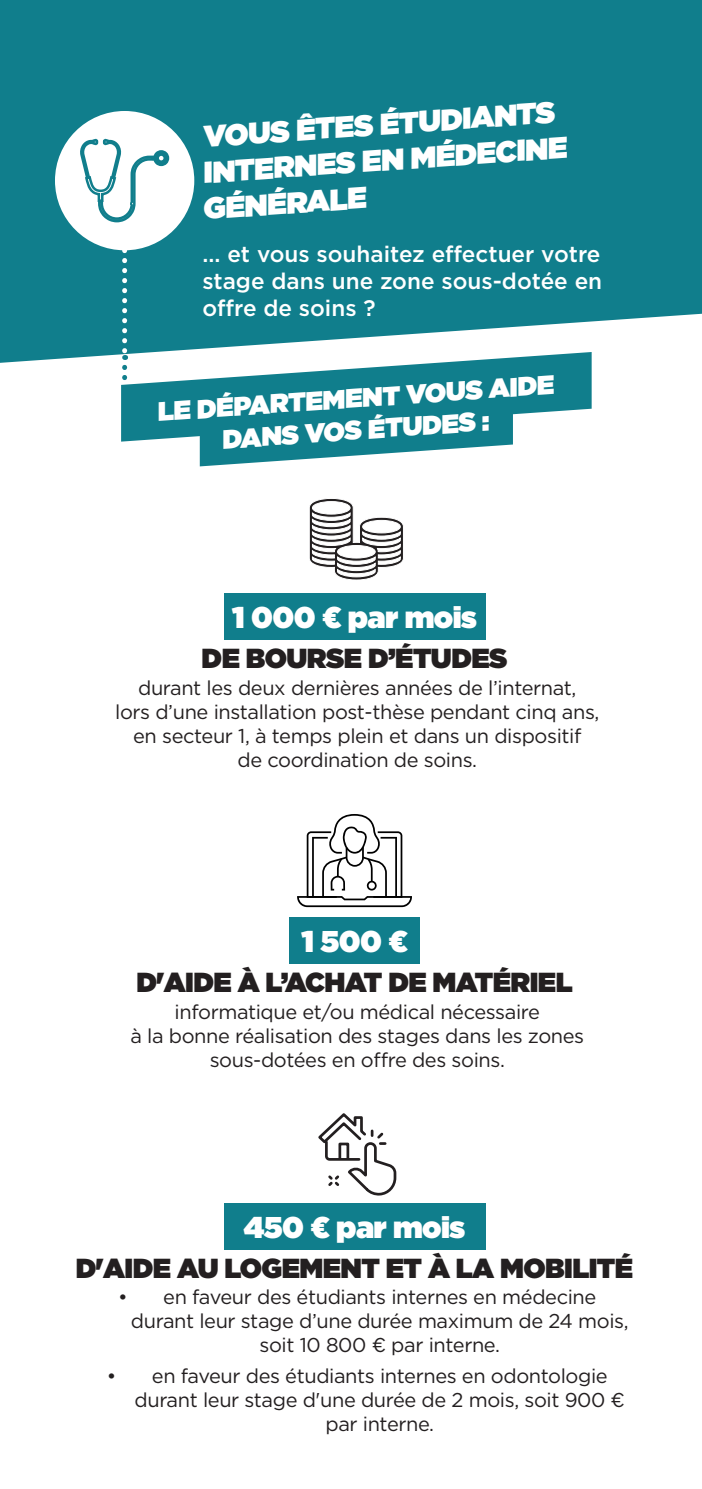
<style>
.page{position:relative;width:702px;height:1489px;background:#fff}
.page>*{position:absolute;margin:0;border:0;box-sizing:border-box;transform-origin:0 0}
.t1{font:900 30px/36px "Gotham";letter-spacing:-.02em;color:#fff}
.t2{font:900 27.5px "Gotham";letter-spacing:-.02em;color:#231f20}
.t3{font:900 26.5px "Gotham";color:#fff}
.t4{font:500 22.5px/27px "Gotham";color:#fff;text-align:justify}
.t5{font:20px/24px "Gotham";letter-spacing:-.02em;color:#231f20;text-align:center}
</style>
<div class="page">
<div style="left:0;top:0;width:702px;height:363px;background:#107e8c"></div>
<svg style="left:122px;top:250px;width:5px;height:102px"></svg>
<div style="left:223px;top:1203px;width:262px;height:46px;background:#107e8c"></div>
<svg style="left:318px;top:1113px;width:79px;height:83px"></svg>
<div style="left:55px;top:111px;width:139px;height:139px;background:#fff;border-radius:50%"></div>
<svg style="left:80px;top:138px;width:90px;height:85px"></svg>
<svg style="left:121px;top:352px;width:470px;height:89px;fill:#107e8c"></svg>
<svg style="left:200px;top:388px;width:313px;height:78px;background:#308f9b"></svg>
<div style="left:223px;top:593px;width:262px;height:46px;background:#107e8c"></div>
<svg style="left:309px;top:498px;width:95px;height:82px"></svg>
<div style="left:289px;top:917px;width:130px;height:46px;background:#107e8c"></div>
<svg style="left:297px;top:814px;width:115px;height:93px"></svg>
<p class="t1" style="left:196px;top:118px;width:369px;rotate:-4deg">VOUS ÊTES ÉTUDIANTS<br>INTERNES EN MÉDECINE<br>GÉNÉRALE</p>
<p class="t4" style="left:202px;top:241px;width:401px">... et vous souhaitez effectuer votre stage dans une zone sous-dotée en offre de soins ?</p>
<p class="t3" style="left:156px;top:393px;width:399px;rotate:-4deg">LE DÉPARTEMENT VOUS AIDE</p>
<p class="t3" style="left:220px;top:420px;width:269px;rotate:-4deg">DANS VOS ÉTUDES :</p>
<p class="t1" style="left:232px;top:598px;width:246px">1 000 € par mois</p>
<p class="t2" style="left:202px;top:638px;width:307px">DE BOURSE D’ÉTUDES</p>
<p class="t5" style="left:115px;top:676px;width:486px">durant les deux dernières années de l’internat,<br>lors d’une installation post-thèse pendant cinq ans, en secteur 1, à temps plein et dans un dispositif<br>de coordination de soins.</p>
<p class="t1" style="left:301px;top:923px;width:108px">1 500 €</p>
<p class="t2" style="left:136px;top:962px;width:437px">D'AIDE À L’ACHAT DE MATÉRIEL</p>
<p class="t5" style="left:130px;top:999px;width:455px">informatique et/ou médical nécessaire<br>à la bonne réalisation des stages dans les zones sous-dotées en offre des soins.</p>
<p class="t1" style="left:244px;top:1208px;width:223px">450 € par mois</p>
<p class="t2" style="left:76px;top:1248px;width:558px">D'AIDE AU LOGEMENT ET À LA MOBILITÉ</p>
<p class="t5" style="left:118px;top:1284px;width:479px">• en faveur des étudiants internes en médecine</p>
<p class="t5" style="left:131px;top:1308px;width:499px">durant leur stage d’une durée maximum de 24 mois,</p>
<p class="t5" style="left:259px;top:1332px;width:242px">soit 10 800 € par interne.</p>
<p class="t5" style="left:107px;top:1363px;width:502px">• en faveur des étudiants internes en odontologie</p>
<p class="t5" style="left:135px;top:1387px;width:492px">durant leur stage d'une durée de 2 mois, soit 900 €</p>
<p class="t5" style="left:325px;top:1411px;width:110px">par interne.</p>
</div>
